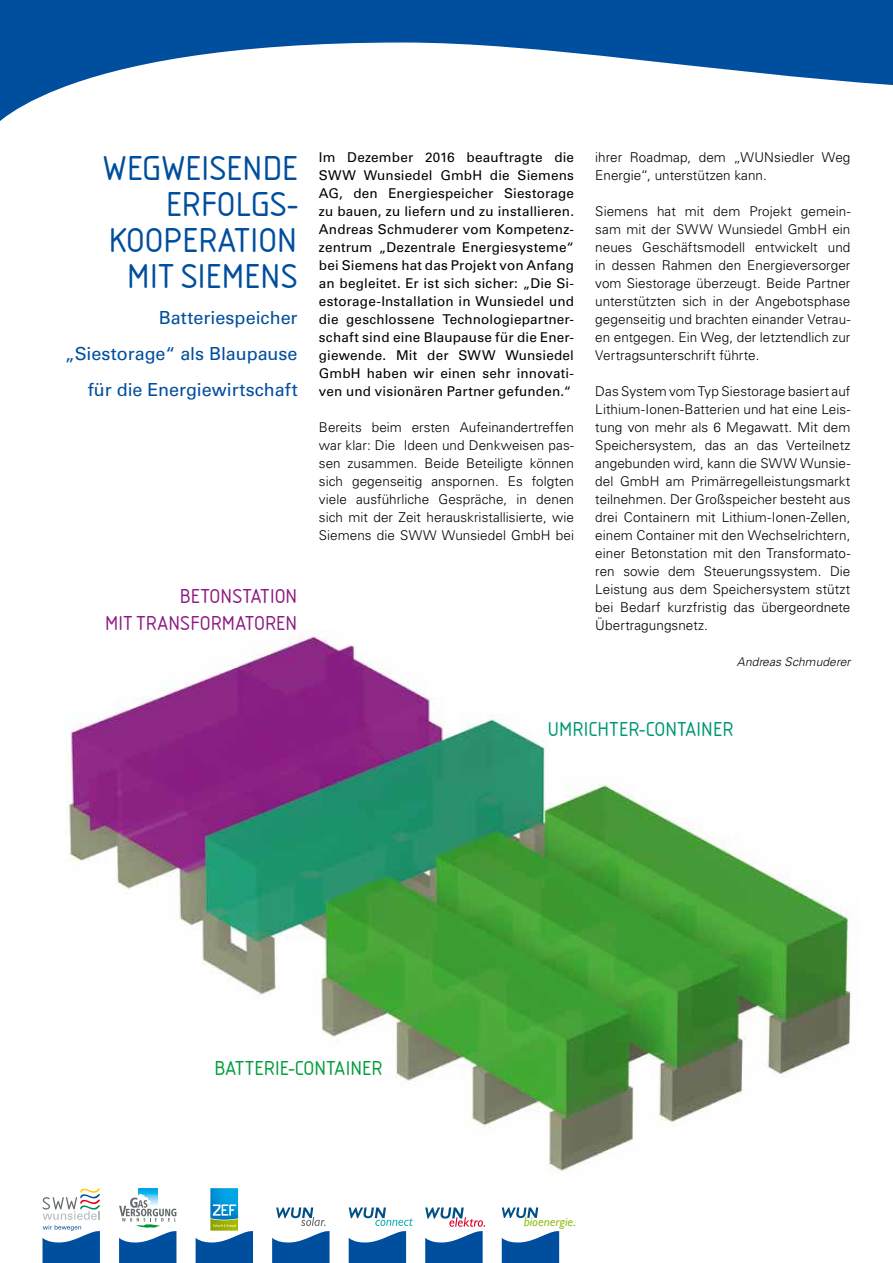
<style>
.page{position:relative;width:893px;height:1263px;background:#fff}
.page>*{position:absolute;margin:0;border:0;box-sizing:border-box;transform-origin:0 0}
.t1{font:36px/36px "Isonorm";letter-spacing:-.005em;color:#004e9e;text-align:right}
.t2{font:21px/27px "Isonorm";letter-spacing:-.005em;color:#8c1b81;text-align:right}
.t3{font:21px "Isonorm";letter-spacing:-.01em;color:#009770}
.t4{font:21px "Isonorm";letter-spacing:-.005em;color:#009d3b}
.t5{font:18px/36px "Univers LT Std";color:#004e9e;text-align:right}
.t6{font:300 13.5px/18px "Univers LT Std";letter-spacing:.005em;color:#000;text-align:justify}
.t7{font:13.5px/18px "Univers LT Std";letter-spacing:.01em;color:#000;text-align:justify}
.t8{font:italic 12.9px "Gill Sans";color:#94c11c}
.t9{font:italic 300 12px "Univers LT Std";letter-spacing:.01em;color:#000}
</style>
<div class="page">
<img style="left:68px;top:630px;width:784px;height:542px">
<svg style="left:0;top:0;width:893px;height:121px;fill:#004e9e"></svg>
<svg style="left:119px;top:1188px;width:57px;height:75px"></svg>
<svg style="left:43px;top:1188px;width:57px;height:75px"></svg>
<svg style="left:502px;top:1231px;width:57px;height:32px"></svg>
<svg style="left:502px;top:1207px;width:36px;height:11px"></svg>
<svg style="left:196px;top:1188px;width:57px;height:75px"></svg>
<svg style="left:349px;top:1207px;width:64px;height:56px"></svg>
<svg style="left:425px;top:1207px;width:60px;height:56px"></svg>
<svg style="left:272px;top:1207px;width:58px;height:56px"></svg>
<h1 class="t1" style="left:103px;top:151px;width:196px">WEGWEISENDE<br>ERFOLGS-<br>KOOPERATION<br>MIT SIEMENS</h1>
<h3 class="t5" style="left:65px;top:300px;width:234px">Batteriespeicher „Siestorage“ als Blaupause für die Energiewirtschaft</h3>
<h2 class="t2" style="left:105px;top:582px;width:194px">BETONSTATION<br>MIT TRANSFORMATOREN</h2>
<p class="t7" style="left:319px;top:148px;width:257px">Im Dezember 2016 beauftragte die SWW Wunsiedel GmbH die Siemens AG, den Energiespeicher Siestorage zu bauen, zu liefern und zu installieren.<br>Andreas Schmuderer vom Kompetenz&shy;zentrum „Dezentrale Energiesysteme“ bei Siemens hat das Projekt von Anfang an begleitet. Er ist sich sicher: „Die Si&shy;estorage-Installation in Wunsiedel und die geschlossene Technologiepartner&shy;schaft sind eine Blaupause für die Ener&shy;giewende. Mit der SWW Wunsiedel GmbH haben wir einen sehr innovati&shy;ven und visionären Partner gefunden.“</p>
<p class="t6" style="left:319px;top:418px;width:257px">Bereits beim ersten Aufeinandertreffen war klar: Die Ideen und Denkweisen pas&shy;sen zusammen. Beide Beteiligte können sich gegenseitig anspornen. Es folgten viele ausführliche Gespräche, in denen sich mit der Zeit herauskristallisierte, wie Siemens die SWW Wunsiedel GmbH bei</p>
<p class="t6" style="left:595px;top:148px;width:257px">ihrer Roadmap, dem „WUNsiedler Weg<br>Energie“, unterstützen kann.</p>
<p class="t6" style="left:595px;top:202px;width:257px">Siemens hat mit dem Projekt gemein&shy;sam mit der SWW Wunsiedel GmbH ein neues Geschäftsmodell entwickelt und in dessen Rahmen den Energieversorger vom Siestorage überzeugt. Beide Partner unterstützten sich in der Angebotsphase gegenseitig und brachten einander Vetrau&shy;en entgegen. Ein Weg, der letztendlich zur Vertragsunterschrift führte.</p>
<p class="t6" style="left:595px;top:382px;width:257px">Das System vom Typ Siestorage basiert auf Lithium-Ionen-Batterien und hat eine Leis&shy;tung von mehr als 6 Megawatt. Mit dem Speichersystem, das an das Verteilnetz angebunden wird, kann die SWW Wunsie&shy;del GmbH am Primärregelleistungsmarkt teilnehmen. Der Großspeicher besteht aus drei Containern mit Lithium-Ionen-Zellen, einem Container mit den Wechselrichtern, einer Betonstation mit den Transformato&shy;ren sowie dem Steuerungssystem. Die Leistung aus dem Speichersystem stützt bei Bedarf kurzfristig das übergeordnete Übertragungsnetz.</p>
<p class="t9" style="left:737px;top:655px;width:115px">Andreas Schmuderer</p>
<h2 class="t3" style="left:547px;top:717px;width:188px">UMRICHTER-CONTAINER</h2>
<h2 class="t4" style="left:214px;top:1056px;width:170px">BATTERIE-CONTAINER</h2>
<p class="t8" style="left:524px;top:1214px;width:54px">bioenergie.</p>
</div>
